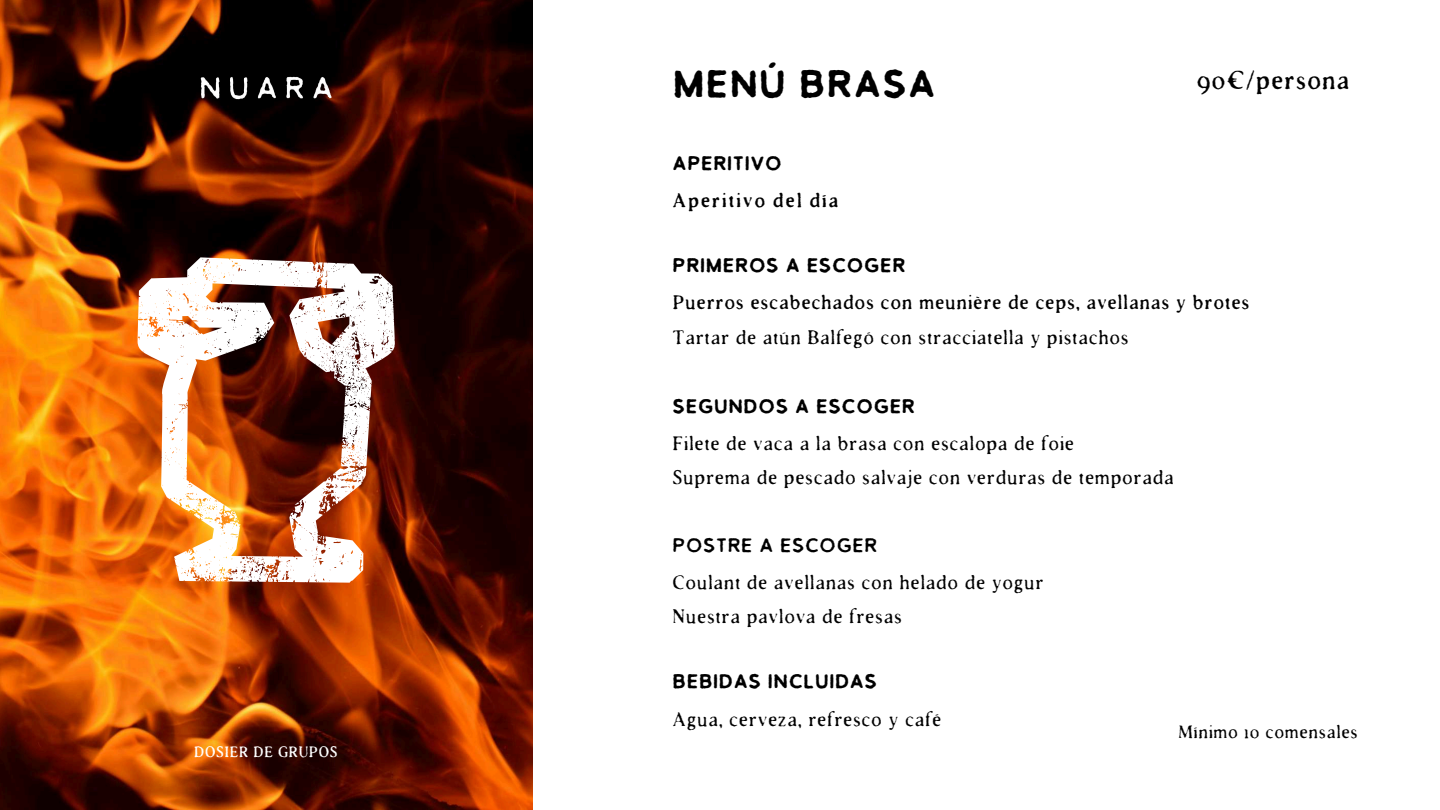
<style>
.page{position:relative;width:1440px;height:810px;background:#fff}
.page>*{position:absolute;margin:0;border:0;box-sizing:border-box;transform-origin:0 0}
.t1{font:700 37.9px "TC Antiquated Sans";color:#000}
.t2{font:25.3px "TC Antiquated";color:#000}
.t3{font:300 19.5px/34.5px "TC Antiquated";color:#000}
.t4{font:700 19.5px "TC Antiquated Sans";color:#000}
.t5{font:19.5px "TC Antiquated";color:#000}
.t6{font:700 19.5px "TC Antiquated";color:#000}
.t7{font:19.5px "TC Antiquated Sans";color:#000}
.t8{font:300 18px "TC Antiquated";color:#000}
.t9{font:15px "TC Antiquated";color:#fff}
</style>
<div class="page">
<img style="left:0;top:0;width:532px;height:810px">
<img style="left:183px;top:62px;width:166px;height:52px">
<svg style="left:138px;top:257px;width:257px;height:326px"></svg>
<svg style="left:315px;top:279px;width:6px;height:9px"></svg>
<svg style="left:318px;top:536px;width:6px;height:5px"></svg>
<svg style="left:187px;top:503px;width:15px;height:11px"></svg>
<p class="t9" style="left:194px;top:745px;width:145px">DOSIER DE GRUPOS</p>
<h1 class="t1" style="left:672px;top:69px;width:266px">MENÚ BRASA</h1>
<p class="t4" style="left:672px;top:155px;width:111px">APERITIVO</p>
<p class="t6" style="left:672px;top:193px;width:169px">Aperitivo del día</p>
<p class="t2" style="left:1196px;top:70px;width:155px">90€/persona</p>
<p class="t4" style="left:672px;top:257px;width:235px">PRIMEROS A ESCOGER</p>
<p class="t5" style="left:672px;top:295px;width:579px">Puerros escabechados con meunière de ceps, avellanas y brotes</p>
<p class="t3" style="left:672px;top:321px;width:458px">Tartar de atún Balfegó con stracciatella y pistachos</p>
<p class="t4" style="left:672px;top:398px;width:245px">SEGUNDOS A ESCOGER</p>
<p class="t3" style="left:672px;top:428px;width:503px">Filete de vaca a la brasa con escalopa de foie<br>Suprema de pescado salvaje con verduras de temporada</p>
<p class="t7" style="left:672px;top:538px;width:207px">POSTRE A ESCOGER</p>
<p class="t3" style="left:672px;top:567px;width:373px">Coulant de avellanas con helado de yogur<br>Nuestra pavlova de fresas</p>
<p class="t4" style="left:672px;top:674px;width:207px">BEBIDAS INCLUIDAS</p>
<p class="t3" style="left:672px;top:703px;width:271px">Agua, cerveza, refresco y café</p>
<p class="t8" style="left:1178px;top:724px;width:181px">Mínimo 10 comensales</p>
</div>
